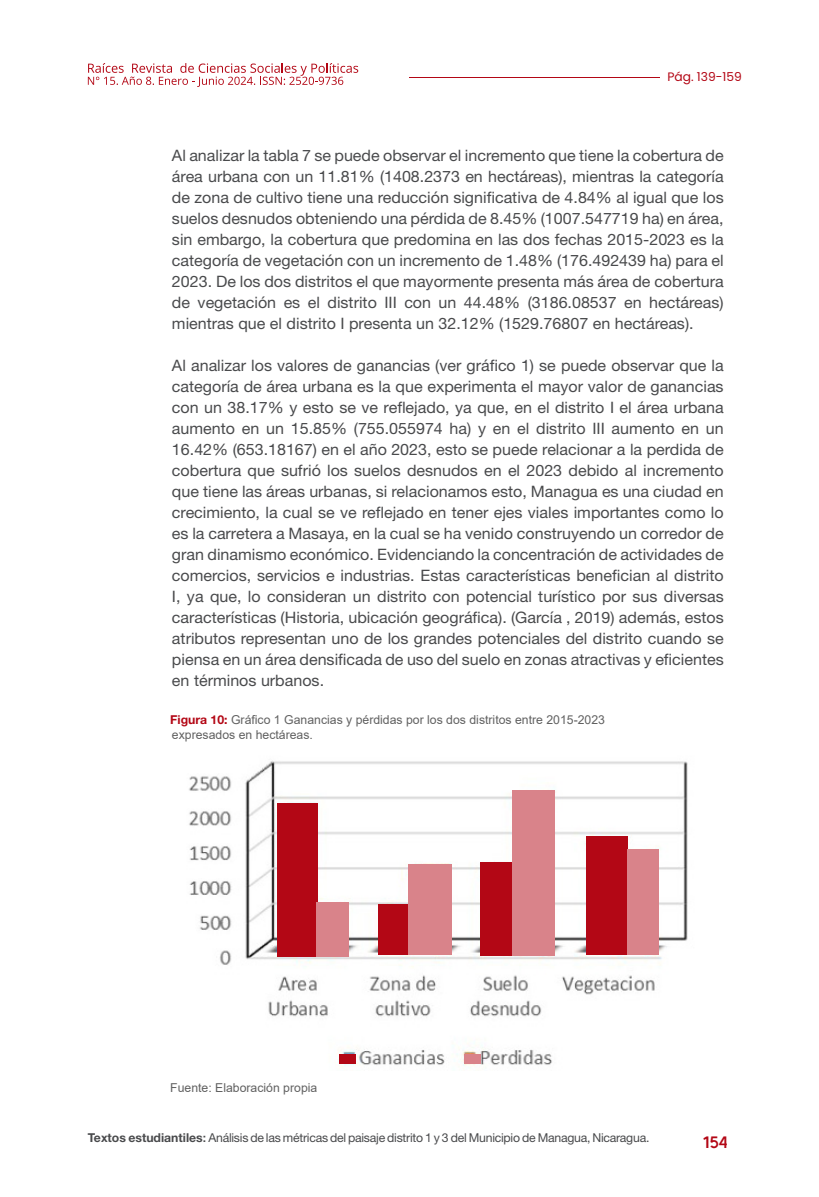
<style>
.page{position:relative;width:819px;height:1197px;background:#fff}
.page>*{position:absolute;margin:0;border:0;box-sizing:border-box;transform-origin:0 0}
.t1{font:500 17.5px "Human Sans";color:#b30715}
.Contenido_ofc{font:15.75px/21px "Helvetica Neue LT Std";color:#494a4c;text-align:justify}
.Titulos_de_figura{font:12.25px/14.7px "Arial";color:#616161}
.t2{font:12.25px "Helvetica Neue LT Std";letter-spacing:-.02em;color:#494a4c}
.t3{font:12.25px "Poppins";color:#b30715}
.s1{font-family:"Helvetica Neue LT Std";font-weight:700;color:#b30715}
.s2{font-weight:700}
.s3{font-weight:500}
</style>
<div class="page">
<hr style="left:409px;top:77px;width:251px;height:1px;background:#b30715">
<svg style="left:88px;top:63px;width:270px;height:24px"></svg>
<img style="left:189px;top:760px;width:499px;height:306px">
<div style="left:277px;top:803px;width:41px;height:154px;background:#b30715"></div>
<div style="left:379px;top:904px;width:31px;height:51px;background:#b30715"></div>
<div style="left:480px;top:862px;width:35px;height:93px;background:#b30715"></div>
<div style="left:586px;top:836px;width:41px;height:119px;background:#b30715"></div>
<div style="left:512px;top:790px;width:43px;height:165px;background:#d9838a"></div>
<div style="left:316px;top:903px;width:32px;height:54px;background:#d9838a"></div>
<div style="left:408px;top:864px;width:44px;height:91px;background:#d9838a"></div>
<div style="left:627px;top:850px;width:32px;height:105px;background:#d9838a"></div>
<div style="left:339px;top:1055px;width:16px;height:9px;background:#b30715"></div>
<div style="left:464px;top:1054px;width:16px;height:10px;background:#d9838a"></div>
<p class="t3" style="left:667px;top:70px;width:76px">Pág. 139-159</p>
<p class="Contenido_ofc" style="left:172px;top:145px;width:553px">Al analizar la tabla 7 se puede observar el incremento que tiene la cobertura de área urbana con un 11.81% (1408.2373 en hectáreas), mientras la categoría de zona de cultivo tiene una reducción significativa de 4.84% al igual que los suelos desnudos obteniendo una pérdida de 8.45% (1007.547719 ha) en área, sin embargo, la cobertura que predomina en las dos fechas 2015-2023 es la categoría de vegetación con un incremento de 1.48% (176.492439 ha) para el 2023. De los dos distritos el que mayormente presenta más área de cobertura de vegetación es el distrito III con un 44.48% (3186.08537 en hectáreas) mientras que el distrito I presenta un 32.12% (1529.76807 en hectáreas).</p>
<p class="Contenido_ofc" style="left:172px;top:355px;width:553px">Al analizar los valores de ganancias (ver gráfico 1) se puede observar que la categoría de área urbana es la que experimenta el mayor valor de ganancias con un 38.17% y esto se ve reflejado, ya que, en el distrito I el área urbana aumento en un 15.85% (755.055974 ha) y en el distrito III aumento en un 16.42% (653.18167) en el año 2023, esto se puede relacionar a la perdida de cobertura que sufrió los suelos desnudos en el 2023 debido al incremento que tiene las áreas urbanas, si relacionamos esto, Managua es una ciudad en crecimiento, la cual se ve reflejado en tener ejes viales importantes como lo es la carretera a Masaya, en la cual se ha venido construyendo un corredor de gran dinamismo económico. Evidenciando la concentración de actividades de comercios, servicios e industrias. Estas características benefician al distrito I, ya que, lo consideran un distrito con potencial turístico por sus diversas características (Historia, ubicación geográfica). (García , 2019) además, estos atributos representan uno de los grandes potenciales del distrito cuando se piensa en un área densificada de uso del suelo en zonas atractivas y eficientes en términos urbanos.</p>
<p class="Titulos_de_figura" style="left:170px;top:713px;width:436px"><span class="s1">Figura 10:</span> Gráfico 1 Ganancias y pérdidas por los dos distritos entre 2015-2023 expresados en hectáreas.</p>
<p class="Titulos_de_figura" style="left:170px;top:1080px;width:149px">Fuente: Elaboración propia</p>
<p class="t2" style="left:88px;top:1131px;width:563px"><span class="s2">Textos estudiantiles</span><span class="s3">:</span> Análisis de las métricas del paisaje distrito 1 y 3 del Municipio de Managua, Nicaragua.</p>
<p class="t1" style="left:703px;top:1132px;width:26px">154</p>
</div>
